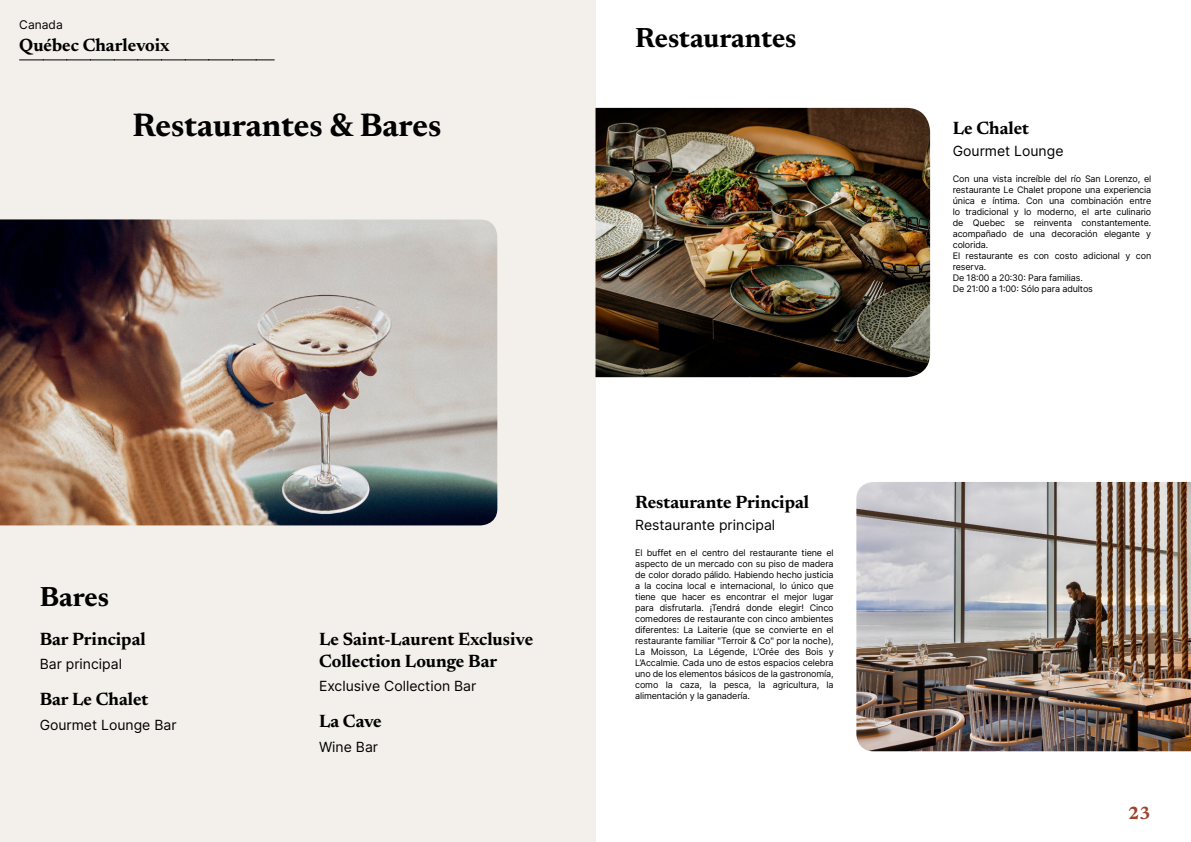
<style>
.page{position:relative;width:1191px;height:842px;background:#fff}
.page>*{position:absolute;margin:0;border:0;box-sizing:border-box;transform-origin:0 0}
.t1{font:700 33px "Newsreader 24 pt";color:#000}
.t2{font:700 28px "Newsreader 24 pt";color:#000}
.t3{font:700 18px/22px "Newsreader 24 pt";color:#000}
.t4{font:700 18px "Newsreader 24 pt";color:#9d432c}
.t5{font:14px "Inter";color:#000}
.t6{font:12px "Inter";color:#000}
.t7{font:9px/11px "Inter";letter-spacing:-.015em;color:#000}
</style>
<div class="page">
<div style="left:0;top:0;width:595px;height:842px;background:#f3f0ec"></div>
<img style="left:0;top:219px;width:497px;height:306px">
<img style="left:595px;top:108px;width:335px;height:269px">
<img style="left:856px;top:482px;width:335px;height:269px">
<svg style="left:20px;top:60px;width:254px;height:1px"></svg>
<h3 class="t6" style="left:19px;top:15px;width:45px">Canada</h3>
<h3 class="t3" style="left:19px;top:33px;width:152px">Québec Charlevoix</h3>
<h1 class="t1" style="left:133px;top:101px;width:310px">Restaurantes &amp; Bares</h1>
<h2 class="t2" style="left:635px;top:18px;width:163px">Restaurantes</h2>
<h2 class="t2" style="left:40px;top:576px;width:71px">Bares</h2>
<h3 class="t3" style="left:40px;top:627px;width:107px">Bar Principal</h3>
<h3 class="t5" style="left:40px;top:654px;width:84px">Bar principal</h3>
<h3 class="t3" style="left:40px;top:687px;width:110px">Bar Le Chalet</h3>
<h3 class="t5" style="left:40px;top:715px;width:138px">Gourmet Lounge Bar</h3>
<h3 class="t3" style="left:319px;top:627px;width:216px">Le Saint-Laurent Exclusive<br>Collection Lounge Bar</h3>
<h3 class="t5" style="left:319px;top:676px;width:159px">Exclusive Collection Bar</h3>
<h3 class="t3" style="left:319px;top:709px;width:64px">La Cave</h3>
<h3 class="t5" style="left:319px;top:737px;width:61px">Wine Bar</h3>
<h3 class="t3" style="left:635px;top:490px;width:175px">Restaurante Principal</h3>
<h3 class="t5" style="left:635px;top:515px;width:141px">Restaurante principal</h3>
<p class="t7" style="left:635px;top:547px;width:200px;text-align:justify">El buffet en el centro del restaurante tiene el aspecto de un mercado con su piso de madera de color dorado pálido. Habiendo hecho justicia a la cocina local e internacional, lo único que tiene que hacer es encontrar el mejor lugar para disfrutarla. ¡Tendrá donde elegir! Cinco comedores de restaurante con cinco ambientes diferentes: La Laiterie (que se convierte en el restaurante familiar "Terroir &amp; Co" por la noche), La Moisson, La Légende, L’Orée des Bois y L’Accalmie. Cada uno de estos espacios celebra uno de los elementos básicos de la gastronomía, como la caza, la pesca, la agricultura, la alimentación y la ganadería.</p>
<h3 class="t3" style="left:952px;top:116px;width:78px">Le Chalet</h3>
<h3 class="t5" style="left:952px;top:141px;width:112px">Gourmet Lounge</h3>
<p class="t7" style="left:952px;top:173px;width:200px">Con una vista increíble del río San Lorenzo, el restaurante Le Chalet propone una experiencia única e íntima. Con una combinación entre lo tradicional y lo moderno, el arte culinario de Quebec se reinventa constantemente. acompañado de una decoración elegante y colorida.<br>El restaurante es con costo adicional y con reserva.<br>De 18:00 a 20:30: Para familias.<br>De 21:00 a 1:00: Sólo para adultos</p>
<h3 class="t4" style="left:1128px;top:800px;width:24px">23</h3>
</div>
